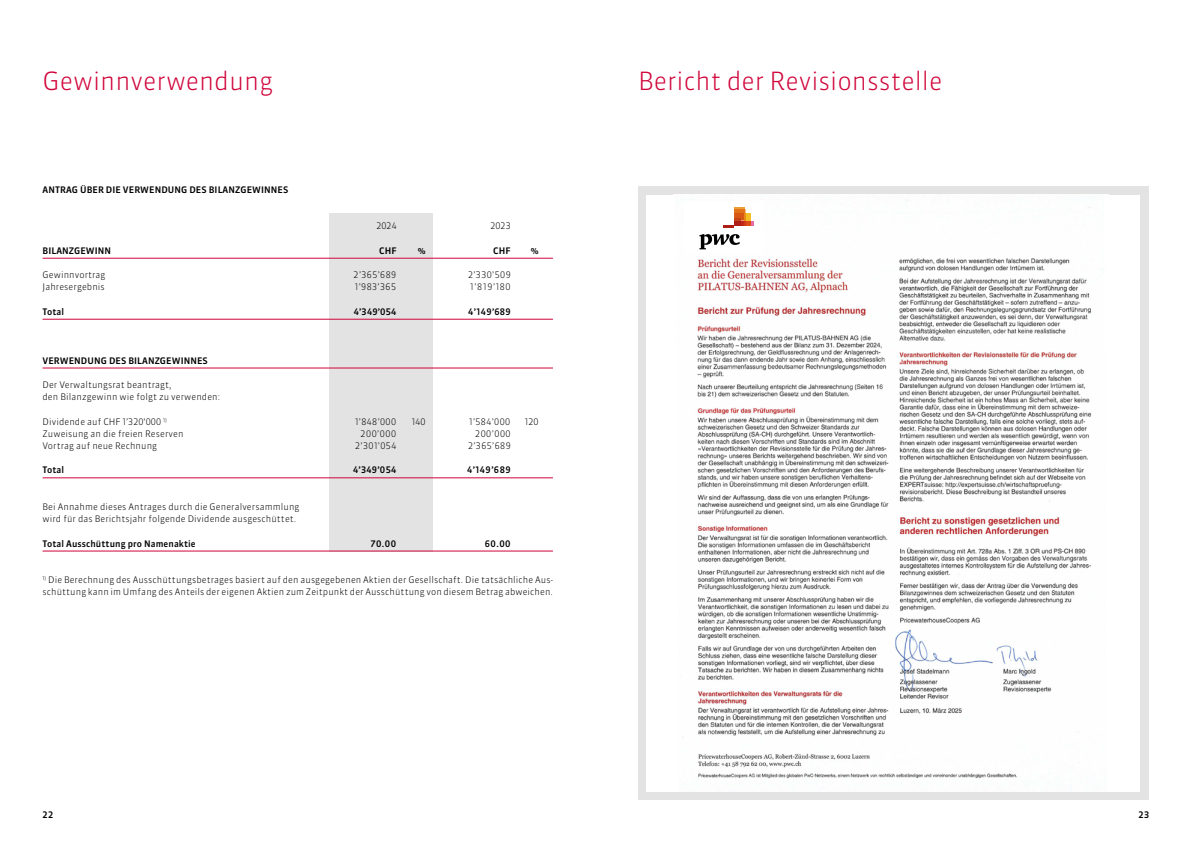
<style>
.page{position:relative;width:1191px;height:842px;background:#fff}
.page>*{position:absolute;margin:0;border:0;box-sizing:border-box;transform-origin:0 0}
.t1{font:300 25px "Sanuk LF";color:#d0043a}
.t2{font:300 9px/12.2px "Sanuk LF";letter-spacing:.01em;color:#000}
.t3{font:500 9px "Sanuk LF";letter-spacing:.01em;color:#000}
</style>
<div class="page">
<div style="left:638px;top:186px;width:510px;height:613px;background:#e3e3e3"></div>
<div style="left:646px;top:195px;width:494px;height:597px;background:#fff"></div>
<img style="left:697px;top:200px;width:406px;height:579px">
<div style="left:684px;top:202px;width:79px;height:51px;background:#fff"></div>
<svg style="left:699px;top:234px;width:40px;height:15px"></svg>
<svg style="left:724px;top:208px;width:29px;height:20px"></svg>
<div style="left:329px;top:213px;width:103px;height:338px;background:#e3e3e3"></div>
<hr style="left:43px;top:258px;width:510px;height:1px;background:#d0043a">
<hr style="left:43px;top:319px;width:510px;height:1px;background:#d0043a">
<hr style="left:43px;top:368px;width:510px;height:1px;background:#d0043a">
<hr style="left:43px;top:478px;width:510px;height:1px;background:#d0043a">
<hr style="left:43px;top:551px;width:510px;height:1px;background:#d0043a">
<h1 class="t1" style="left:43px;top:66px;width:232px">Gewinnverwendung</h1>
<p class="t3" style="left:43px;top:184px;width:247px">ANTRAG ÜBER DIE VERWENDUNG DES BILANZGEWINNES</p>
<p class="t2" style="left:376px;top:220px;width:22px">2024</p>
<p class="t2" style="left:490px;top:220px;width:22px">2023</p>
<p class="t3" style="left:43px;top:245px;width:70px">BILANZGEWINN</p>
<p class="t3" style="left:379px;top:245px;width:19px">CHF</p>
<p class="t3" style="left:418px;top:245px;width:9px">%</p>
<p class="t3" style="left:493px;top:245px;width:19px">CHF</p>
<p class="t3" style="left:531px;top:245px;width:9px">%</p>
<p class="t2" style="left:43px;top:269px;width:65px">Gewinnvortrag</p>
<p class="t2" style="left:353px;top:269px;width:44px">2’365’689</p>
<p class="t2" style="left:468px;top:269px;width:44px">2’330’509</p>
<p class="t2" style="left:43px;top:281px;width:64px">Jahresergebnis</p>
<p class="t2" style="left:355px;top:281px;width:43px">1’983’365</p>
<p class="t2" style="left:470px;top:281px;width:42px">1’819’180</p>
<p class="t3" style="left:43px;top:306px;width:23px">Total</p>
<p class="t3" style="left:354px;top:306px;width:44px">4’349’054</p>
<p class="t3" style="left:468px;top:306px;width:44px">4’149’689</p>
<p class="t3" style="left:43px;top:355px;width:167px">VERWENDUNG DES BILANZGEWINNES</p>
<p class="t2" style="left:43px;top:379px;width:179px">Der Verwaltungsrat beantragt,<br>den Bilanzgewinn wie folgt zu verwenden:</p>
<p class="t2" style="left:43px;top:415px;width:126px">Dividende auf CHF 1’320'000 <sup>1)</sup></p>
<p class="t2" style="left:355px;top:415px;width:43px">1’848’000</p>
<p class="t2" style="left:412px;top:415px;width:15px">140</p>
<p class="t2" style="left:469px;top:415px;width:43px">1’584’000</p>
<p class="t2" style="left:525px;top:415px;width:15px">120</p>
<p class="t2" style="left:43px;top:427px;width:142px">Zuweisung an die freien Reserven</p>
<p class="t2" style="left:360px;top:427px;width:37px">200’000</p>
<p class="t2" style="left:475px;top:427px;width:37px">200’000</p>
<p class="t2" style="left:43px;top:440px;width:116px">Vortrag auf neue Rechnung</p>
<p class="t2" style="left:355px;top:440px;width:42px">2’301’054</p>
<p class="t2" style="left:468px;top:440px;width:44px">2’365’689</p>
<p class="t3" style="left:43px;top:464px;width:23px">Total</p>
<p class="t3" style="left:353px;top:464px;width:45px">4’349’054</p>
<p class="t3" style="left:467px;top:464px;width:45px">4’149’689</p>
<p class="t2" style="left:43px;top:501px;width:258px">Bei Annahme dieses Antrages durch die Generalversammlung wird für das Berichtsjahr folgende Dividende ausgeschüttet.</p>
<p class="t3" style="left:43px;top:538px;width:155px">Total Ausschüttung pro Namenaktie</p>
<p class="t3" style="left:371px;top:538px;width:27px">70.00</p>
<p class="t3" style="left:485px;top:538px;width:27px">60.00</p>
<p class="t2" style="left:43px;top:574px;width:512px"><sup>1)</sup> Die Berechnung des Ausschüttungsbetrages basiert auf den ausgegebenen Aktien der Gesellschaft. Die tatsächliche Aus&shy;schüttung kann im Umfang des Anteils der eigenen Aktien zum Zeitpunkt der Ausschüttung von diesem Betrag abweichen.</p>
<p class="t3" style="left:43px;top:809px;width:12px">22</p>
<h1 class="t1" style="left:638px;top:66px;width:306px">Bericht der Revisionsstelle</h1>
<p class="t3" style="left:1138px;top:809px;width:12px">23</p>
</div>
